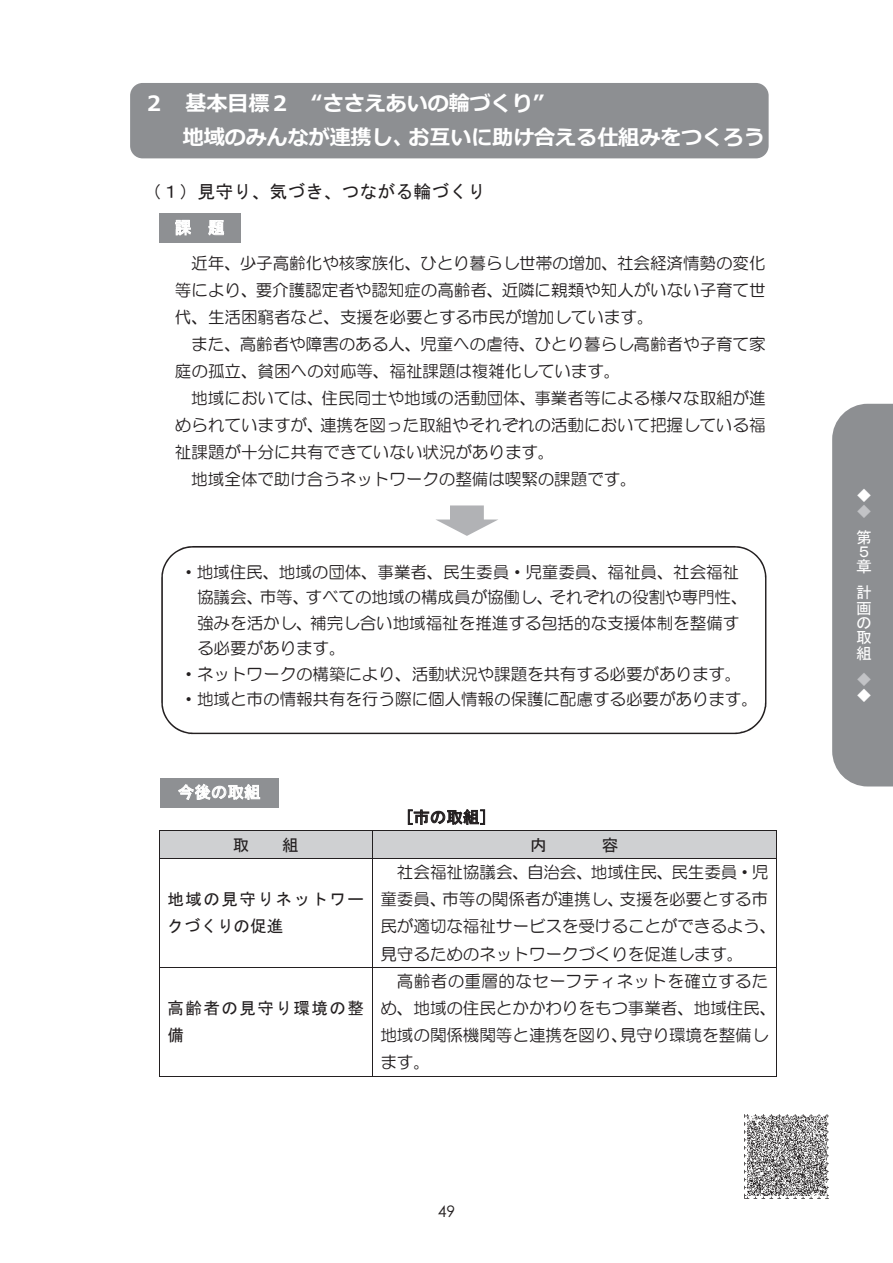
<style>
.page{position:relative;width:893px;height:1263px;background:#fff}
.page>*{position:absolute;margin:0;border:0;box-sizing:border-box;transform-origin:0 0}
.t1{font:700 21px/33.2px "Meiryo";color:#fff}
.t2{font:18px "MS Gothic";color:#231f20}
.t3{font:16.5px/27px "HG Maru Gothic MPRO";color:#231f20}
.t4{font:16.5px/27px "MS Gothic";letter-spacing:.085em;color:#231f20}
.t5{font:16.5px "MS Gothic";color:#fff}
.t6{font:16.5px "MS P Gothic";color:#231f20}
.t7{font:15.9px/15.9px "MS P Gothic";color:#fff}
.t8{font:15.9px "Century Gothic";color:#231f20}
.t9{font:15.9px "MS P Gothic";color:#c2c3c6}
</style>
<div class="page">
<div style="left:832px;top:404px;width:61px;height:382px;background:#8d8f92"></div>
<div style="left:130px;top:83px;width:639px;height:75px;background:#8d8f92;border-radius:13px"></div>
<svg style="left:408px;top:809px;width:77px;height:16px"></svg>
<div style="left:160px;top:831px;width:212px;height:27px;background:#cfd0d2"></div>
<div style="left:373px;top:831px;width:403px;height:27px;background:#cfd0d2"></div>
<hr style="left:160px;top:830px;width:212px;height:1px;background:#231f20">
<hr style="left:373px;top:830px;width:403px;height:1px;background:#231f20">
<svg style="left:159px;top:830px;width:1px;height:29px"></svg>
<hr style="left:160px;top:858px;width:212px;height:1px;background:#231f20">
<svg style="left:372px;top:830px;width:1px;height:29px"></svg>
<hr style="left:373px;top:858px;width:403px;height:1px;background:#231f20">
<svg style="left:776px;top:830px;width:1px;height:29px"></svg>
<hr style="left:159px;top:859px;width:1px;height:108px;background:#231f20">
<hr style="left:372px;top:859px;width:1px;height:108px;background:#231f20">
<hr style="left:776px;top:859px;width:1px;height:108px;background:#231f20">
<hr style="left:160px;top:967px;width:212px;height:1px;background:#231f20">
<hr style="left:373px;top:967px;width:403px;height:1px;background:#231f20">
<hr style="left:159px;top:968px;width:1px;height:108px;background:#231f20">
<hr style="left:160px;top:1076px;width:212px;height:1px;background:#231f20">
<hr style="left:372px;top:968px;width:1px;height:108px;background:#231f20">
<hr style="left:373px;top:1076px;width:403px;height:1px;background:#231f20">
<hr style="left:776px;top:968px;width:1px;height:108px;background:#231f20">
<svg style="left:436px;top:505px;width:62px;height:31px"></svg>
<svg style="left:161px;top:546px;width:605px;height:188px"></svg>
<div style="left:159px;top:213px;width:81px;height:30px;background:#8e9093"></div>
<svg style="left:175px;top:220px;width:16px;height:15px"></svg>
<svg style="left:208px;top:220px;width:16px;height:15px"></svg>
<div style="left:160px;top:778px;width:118px;height:29px;background:#8e9093"></div>
<svg style="left:178px;top:784px;width:82px;height:16px"></svg>
<img style="left:744px;top:1114px;width:85px;height:85px">
<p class="t1" style="left:183px;top:88px;width:584px;text-indent:-39px">２ 基本目標２ “ささえあいの輪づくり”<br>地域のみんなが連携し、お互いに助け合える仕組みをつくろう</p>
<p class="t2" style="left:143px;top:183px;width:343px">（１）見守り、気づき、つながる輪づくり</p>
<p class="t5" style="left:175px;top:219px;width:51px">課 題</p>
<p class="t3" style="left:175px;top:250px;width:592px;text-align:justify;text-indent:16px">近年、少子高齢化や核家族化、ひとり暮らし世帯の増加、社会経済情勢の変化等により、要介護認定者や認知症の高齢者、近隣に親類や知人がいない子育て世代、生活困窮者など、支援を必要とする市民が増加しています。</p>
<p class="t3" style="left:175px;top:331px;width:592px;text-indent:16px">また、高齢者や障害のある人、児童への虐待、ひとり暮らし高齢者や子育て家庭の孤立、貧困への対応等、福祉課題は複雑化しています。</p>
<p class="t3" style="left:191px;top:385px;width:576px">地域においては、住民同士や地域の活動団体、事業者等による様々な取組が進</p>
<p class="t3" style="left:175px;top:412px;width:592px">められていますが、連携を図った取組やそれぞれの活動において把握している福</p>
<p class="t3" style="left:175px;top:439px;width:381px">祉課題が十分に共有できていない状況があります。</p>
<p class="t3" style="left:191px;top:466px;width:447px">地域全体で助け合うネットワークの整備は喫緊の課題です。</p>
<p class="t3" style="left:180px;top:558px;width:560px">・地域住民、地域の団体、事業者、民生委員・児童委員、福祉員、社会福祉</p>
<p class="t3" style="left:197px;top:584px;width:552px">協議会、市等、すべての地域の構成員が協働し、それぞれの役割や専門性、</p>
<p class="t3" style="left:197px;top:609px;width:544px">強みを活かし、補完し合い地域福祉を推進する包括的な支援体制を整備す</p>
<p class="t3" style="left:197px;top:635px;width:150px">る必要があります。</p>
<p class="t3" style="left:181px;top:660px;width:562px">・ネットワークの構築により、活動状況や課題を共有する必要があります。</p>
<p class="t3" style="left:181px;top:686px;width:579px">・地域と市の情報共有を行う際に個人情報の保護に配慮する必要があります。</p>
<p class="t5" style="left:178px;top:784px;width:84px">今後の取組</p>
<p class="t4" style="left:405px;top:803px;width:84px">[市の取組]</p>
<p class="t6" style="left:233px;top:836px;width:18px">取</p>
<p class="t6" style="left:282px;top:836px;width:18px">組</p>
<p class="t6" style="left:530px;top:836px;width:18px">内</p>
<p class="t6" style="left:602px;top:836px;width:18px">容</p>
<p class="t4" style="left:168px;top:886px;width:198px">地域の見守りネットワークづくりの促進</p>
<p class="t3" style="left:380px;top:859px;width:397px;text-indent:17px">社会福祉協議会、自治会、地域住民、民生委員・児童委員、市等の関係者が連携し、支援を必要とする市民が適切な福祉サービスを受けることができるよう、見守るためのネットワークづくりを促進します。</p>
<p class="t4" style="left:168px;top:995px;width:198px">高齢者の見守り環境の整備</p>
<p class="t3" style="left:380px;top:968px;width:397px;text-indent:17px">高齢者の重層的なセーフティネットを確立するため、地域の住民とかかわりをもつ事業者、地域住民、地域の関係機関等と連携を図り、見守り環境を整備します。</p>
<p class="t8" style="left:438px;top:1200px;width:19px">49</p>
<p class="t7" style="left:856px;top:487px;width:16px">◆</p>
<p class="t9" style="left:856px;top:503px;width:16px">◆</p>
<p class="t7" style="left:856px;top:530px;width:16px">第<br>５</p>
<p class="t7" style="left:856px;top:553px;width:16px;line-height:26.1px">章計</p>
<p class="t7" style="left:856px;top:600px;width:16px">画の</p>
<p class="t7" style="left:856px;top:630px;width:16px">取組</p>
<p class="t9" style="left:856px;top:672px;width:16px">◆</p>
<p class="t7" style="left:856px;top:687px;width:16px">◆</p>
</div>
